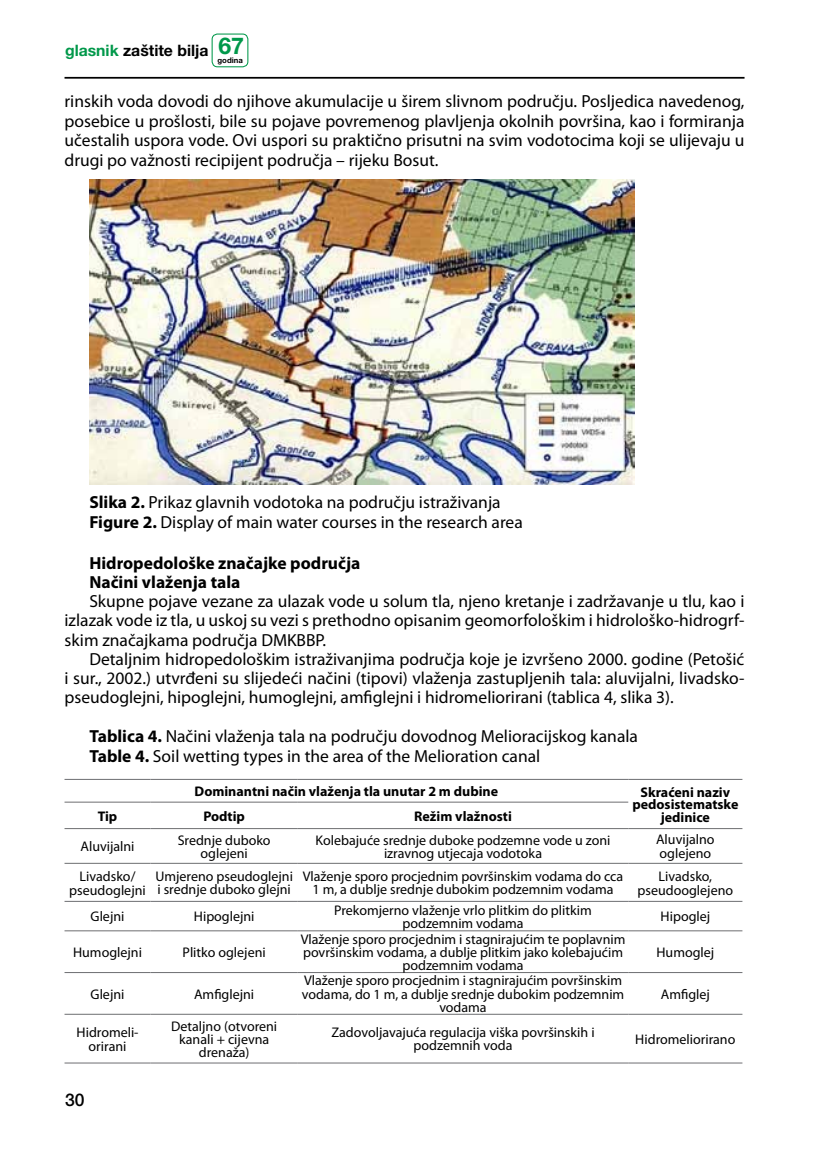
<style>
.page{position:relative;width:819px;height:1166px;background:#fff}
.page>*{position:absolute;margin:0;border:0;box-sizing:border-box;transform-origin:0 0}
.t1{font:17.5px/19.2px "Myriad Pro";color:#000;text-align:justify}
.t2{font:700 17.5px/19.2px "Myriad Pro";color:#000}
.t3{font:500 17.5px "Helvetica Neue LT Pro";color:#000}
.t4{font:700 15.75px "Helvetica Neue LT Pro";color:#000}
.t5{font:14px/13.1px "Myriad Pro";color:#000;text-align:center}
.t6{font:700 14px/12.2px "Myriad Pro";color:#000;text-align:center}
.t7{font:700 7.7px "Helvetica Neue LT Pro";color:#000}
.s1{color:#00984a}
.s2{font-size:23.1px;color:#00984a}
.s3{font-weight:700}
</style>
<div class="page">
<hr style="left:64px;top:77px;width:680px;height:2px;background:#000">
<div style="left:211px;top:34px;width:37px;height:33px;border:1px solid #00984a;border-radius:5px"></div>
<img style="left:89px;top:180px;width:545px;height:304px">
<hr style="left:64px;top:779px;width:86px;height:1px;background:#6d6e71">
<hr style="left:150px;top:779px;width:148px;height:1px;background:#6d6e71">
<hr style="left:298px;top:779px;width:330px;height:1px;background:#6d6e71">
<hr style="left:628px;top:779px;width:114px;height:1px;background:#6d6e71">
<hr style="left:64px;top:802px;width:86px;height:1px;background:#6d6e71">
<hr style="left:150px;top:802px;width:148px;height:1px;background:#6d6e71">
<hr style="left:298px;top:802px;width:330px;height:1px;background:#6d6e71">
<hr style="left:64px;top:828px;width:86px;height:1px;background:#6d6e71">
<hr style="left:150px;top:828px;width:148px;height:1px;background:#6d6e71">
<hr style="left:298px;top:828px;width:330px;height:1px;background:#6d6e71">
<hr style="left:628px;top:828px;width:114px;height:1px;background:#6d6e71">
<hr style="left:64px;top:863px;width:86px;height:1px;background:#6d6e71">
<hr style="left:150px;top:863px;width:148px;height:1px;background:#6d6e71">
<hr style="left:298px;top:863px;width:330px;height:1px;background:#6d6e71">
<hr style="left:628px;top:863px;width:114px;height:1px;background:#6d6e71">
<hr style="left:64px;top:901px;width:86px;height:1px;background:#6d6e71">
<hr style="left:150px;top:901px;width:148px;height:1px;background:#6d6e71">
<hr style="left:298px;top:901px;width:330px;height:1px;background:#6d6e71">
<hr style="left:628px;top:901px;width:114px;height:1px;background:#6d6e71">
<hr style="left:64px;top:930px;width:86px;height:1px;background:#6d6e71">
<hr style="left:150px;top:930px;width:148px;height:1px;background:#6d6e71">
<hr style="left:298px;top:930px;width:330px;height:1px;background:#6d6e71">
<hr style="left:628px;top:930px;width:114px;height:1px;background:#6d6e71">
<hr style="left:64px;top:972px;width:86px;height:1px;background:#6d6e71">
<hr style="left:150px;top:972px;width:148px;height:1px;background:#6d6e71">
<hr style="left:298px;top:972px;width:330px;height:1px;background:#6d6e71">
<hr style="left:628px;top:972px;width:114px;height:1px;background:#6d6e71">
<hr style="left:64px;top:1014px;width:86px;height:1px;background:#6d6e71">
<hr style="left:150px;top:1014px;width:148px;height:1px;background:#6d6e71">
<hr style="left:298px;top:1014px;width:330px;height:1px;background:#6d6e71">
<hr style="left:628px;top:1014px;width:114px;height:1px;background:#6d6e71">
<hr style="left:64px;top:1062px;width:86px;height:1px;background:#6d6e71">
<hr style="left:150px;top:1062px;width:148px;height:1px;background:#6d6e71">
<hr style="left:298px;top:1062px;width:330px;height:1px;background:#6d6e71">
<hr style="left:628px;top:1062px;width:114px;height:1px;background:#6d6e71">
<p class="t4" style="left:65px;top:40px;width:180px"><span class="s1">glasnik</span> zaštite bilja <span class="s2">67</span></p>
<p class="t7" style="left:217px;top:56px;width:27px">godina</p>
<p class="t1" style="left:64px;top:91px;width:681px">rinskih voda dovodi do njihove akumulacije u širem slivnom području. Posljedica navedenog, posebice u prošlosti, bile su pojave povremenog plavljenja okolnih površina, kao i formiranja učestalih uspora vode. Ovi uspori su praktično prisutni na svim vodotocima koji se ulijevaju u drugi po važnosti recipijent područja – rijeku Bosut.</p>
<p class="t1" style="left:89px;top:492px;width:435px;line-height:20.1px"><span class="s3">Slika 2.</span> Prikaz glavnih vodotoka na području istraživanja<br><span class="s3">Figure 2.</span> Display of main water courses in the research area</p>
<p class="t2" style="left:89px;top:552px;width:272px">Hidropedološke značajke područja<br>Načini vlaženja tala</p>
<p class="t1" style="left:64px;top:591px;width:681px;text-indent:25px">Skupne pojave vezane za ulazak vode u solum tla, njeno kretanje i zadržavanje u tlu, kao i izlazak vode iz tla, u uskoj su vezi s prethodno opisanim geomorfološkim i hidrološko-hidrogrf&shy;skim značajkama područja DMKBBP.</p>
<p class="t1" style="left:64px;top:649px;width:681px;text-indent:25px">Detaljnim hidropedološkim istraživanjima područja koje je izvršeno 2000. godine (Petošić i sur., 2002.) utvrđeni su slijedeći načini (tipovi) vlaženja zastupljenih tala: aluvijalni, livadsko&shy;pseudoglejni, hipoglejni, humoglejni, amfiglejni i hidromeliorirani (tablica 4, slika 3).</p>
<p class="t1" style="left:89px;top:726px;width:550px;line-height:20.1px"><span class="s3">Tablica 4.</span> Načini vlaženja tala na području dovodnog Melioracijskog kanala<br><span class="s3">Table 4.</span> Soil wetting types in the area of the Melioration canal</p>
<p class="t6" style="left:194px;top:785px;width:305px">Dominantni način vlaženja tla unutar 2 m dubine</p>
<p class="t6" style="left:632px;top:786px;width:107px">Skraćeni naziv pedosistematske</p>
<p class="t6" style="left:98px;top:809px;width:21px">Tip</p>
<p class="t6" style="left:203px;top:809px;width:43px">Podtip</p>
<p class="t6" style="left:414px;top:809px;width:99px">Režim vlažnosti</p>
<p class="t6" style="left:660px;top:810px;width:51px">jedinice</p>
<p class="t5" style="left:80px;top:840px;width:56px">Aluvijalni</p>
<p class="t5" style="left:178px;top:833px;width:94px">Srednje duboko oglejeni</p>
<p class="t5" style="left:315px;top:833px;width:296px">Kolebajuće srednje duboke podzemne vode u zoni izravnog utjecaja vodotoka</p>
<p class="t5" style="left:656px;top:832px;width:60px;line-height:14px;text-align:left">Aluvijalno oglejeno</p>
<p class="t5" style="left:69px;top:868px;width:78px;line-height:14px">Livadsko/ pseudoglejni</p>
<p class="t5" style="left:155px;top:869px;width:139px;text-align:left">Umjereno pseudoglejni i srednje duboko glejni</p>
<p class="t5" style="left:303px;top:869px;width:322px">Vlaženje sporo procjednim površinskim vodama do cca<br>1 m, a dublje srednje dubokim podzemnim vodama</p>
<p class="t5" style="left:637px;top:868px;width:97px;line-height:14px">Livadsko, pseudooglejeno</p>
<p class="t5" style="left:91px;top:910px;width:35px">Glejni</p>
<p class="t5" style="left:194px;top:910px;width:62px">Hipoglejni</p>
<p class="t5" style="left:334px;top:903px;width:259px">Prekomjerno vlaženje vrlo plitkim do plitkim podzemnim vodama</p>
<p class="t5" style="left:660px;top:910px;width:51px">Hipoglej</p>
<p class="t5" style="left:73px;top:945px;width:70px">Humoglejni</p>
<p class="t5" style="left:183px;top:945px;width:85px">Plitko oglejeni</p>
<p class="t5" style="left:301px;top:932px;width:326px">Vlaženje sporo procjednim i stagnirajućim te poplavnim površinskim vodama, a dublje plitkim jako kolebajućim podzemnim vodama</p>
<p class="t5" style="left:656px;top:945px;width:59px">Humoglej</p>
<p class="t5" style="left:91px;top:987px;width:35px">Glejni</p>
<p class="t5" style="left:194px;top:987px;width:62px">Amfiglejni</p>
<p class="t5" style="left:302px;top:974px;width:324px">Vlaženje sporo procjednim i stagnirajućim površinskim vodama, do 1 m, a dublje srednje dubokim podzemnim vodama</p>
<p class="t5" style="left:660px;top:987px;width:51px">Amfiglej</p>
<p class="t5" style="left:76px;top:1025px;width:64px;line-height:14px">Hidromeli&shy;orirani</p>
<p class="t5" style="left:171px;top:1019px;width:108px">Detaljno (otvoreni kanali + cijevna drenaža)</p>
<p class="t5" style="left:331px;top:1026px;width:265px">Zadovoljavajuća regulacija viška površinskih i podzemnih voda</p>
<p class="t5" style="left:635px;top:1032px;width:102px">Hidromeliorirano</p>
<p class="t3" style="left:65px;top:1090px;width:21px">30</p>
</div>
